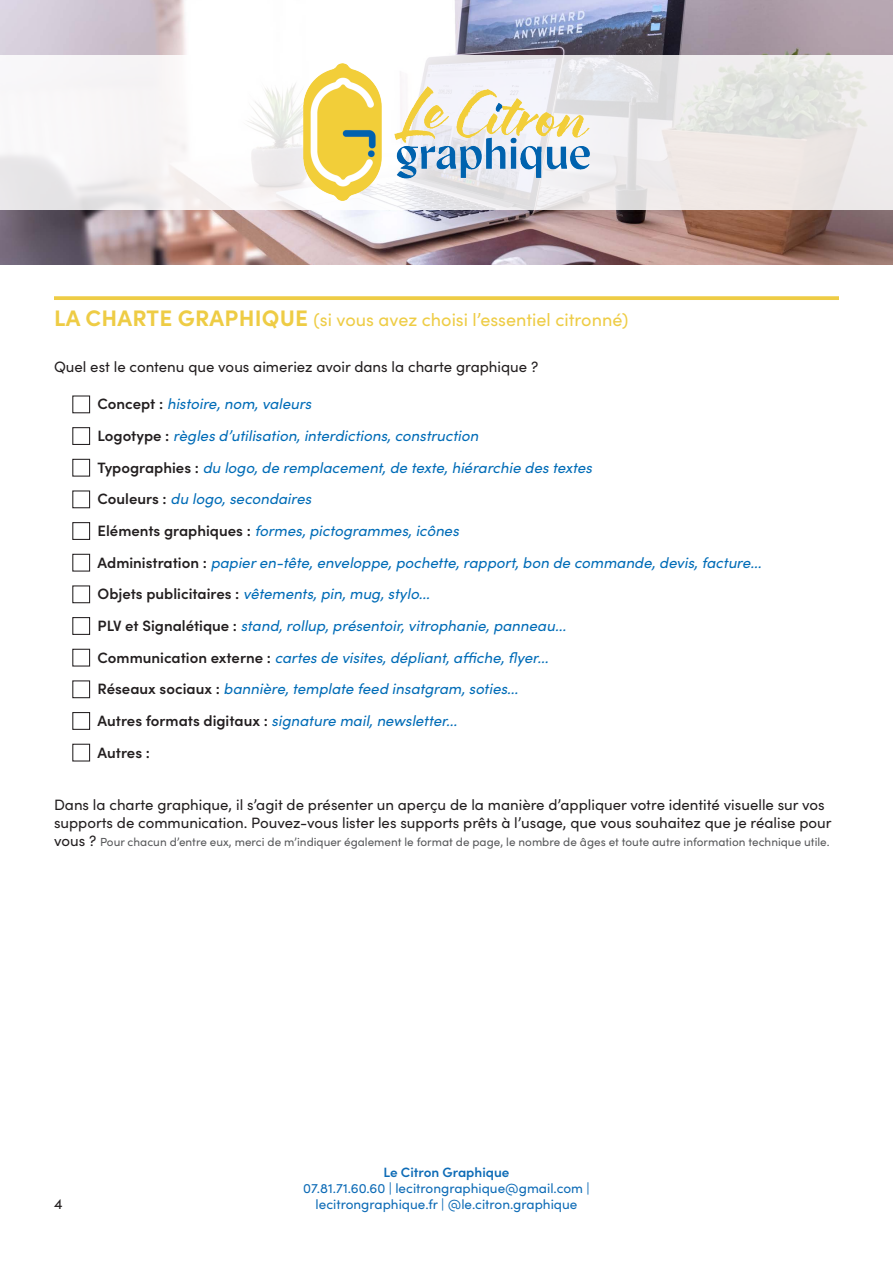
<style>
.page{position:relative;width:893px;height:1263px;background:#fff}
.page>*{position:absolute;margin:0;border:0;box-sizing:border-box;transform-origin:0 0}
.t1{font:18px "Sofia Pro";color:#eecc45}
.t2{font:italic 15px "Sofia Pro";color:#006cb7}
.t3{font:15px/18px "Sofia Pro";color:#231f20}
.t4{font:600 15px "Sofia Pro";color:#231f20}
.t5{font:13.5px/16.2px "Sofia Pro";color:#0d6bb6;text-align:center}
.t6{font:600 13.5px "Sofia Pro";color:#0d6bb6}
.t7{font:11.7px "Sofia Pro";color:#57585a}
.s1{font-weight:700;font-size:22.5px}
.s2{font-weight:600;font-style:normal;color:#231f20}
.s3{font-size:15px;color:#231f20}
</style>
<div class="page">
<img style="left:0;top:0;width:893px;height:264px">
<svg style="left:0;top:55px;width:893px;height:154px"></svg>
<img style="left:304px;top:64px;width:289px;height:136px">
<svg style="left:54px;top:296px;width:785px;height:4px;background:#efcf50"></svg>
<div style="left:72px;top:395px;width:18px;height:18px;border:1px solid #231f20"></div>
<div style="left:72px;top:427px;width:18px;height:18px;border:1px solid #231f20"></div>
<div style="left:72px;top:459px;width:18px;height:18px;border:1px solid #231f20"></div>
<div style="left:72px;top:490px;width:18px;height:18px;border:1px solid #231f20"></div>
<div style="left:72px;top:522px;width:18px;height:18px;border:1px solid #231f20"></div>
<div style="left:72px;top:554px;width:18px;height:18px;border:1px solid #231f20"></div>
<div style="left:72px;top:585px;width:18px;height:18px;border:1px solid #231f20"></div>
<div style="left:72px;top:617px;width:18px;height:18px;border:1px solid #231f20"></div>
<div style="left:72px;top:649px;width:18px;height:17px;border:1px solid #231f20"></div>
<div style="left:72px;top:680px;width:18px;height:18px;border:1px solid #231f20"></div>
<div style="left:72px;top:712px;width:18px;height:18px;border:1px solid #231f20"></div>
<div style="left:72px;top:744px;width:18px;height:17px;border:1px solid #231f20"></div>
<p class="t1" style="left:54px;top:307px;width:576px"><span class="s1">LA CHARTE GRAPHIQUE</span> (si vous avez choisi l’essentiel citronné)</p>
<p class="t3" style="left:54px;top:357px;width:486px">Quel est le contenu que vous aimeriez avoir dans la charte graphique ?</p>
<p class="t2" style="left:98px;top:393px;width:215px"><span class="s2">Concept :</span> histoire, nom, valeurs</p>
<p class="t2" style="left:98px;top:425px;width:382px"><span class="s2">Logotype :</span> règles d’utilisation, interdictions, construction</p>
<p class="t2" style="left:98px;top:456px;width:496px"><span class="s2">Typographies :</span> du logo, de remplacement, de texte, hiérarchie des textes</p>
<p class="t2" style="left:98px;top:488px;width:215px"><span class="s2">Couleurs :</span> du logo, secondaires</p>
<p class="t2" style="left:98px;top:520px;width:363px"><span class="s2">Eléments graphiques :</span> formes, pictogrammes, icônes</p>
<p class="t2" style="left:98px;top:551px;width:665px"><span class="s2">Administration :</span> papier en-tête, enveloppe, pochette, rapport, bon de commande, devis, facture...</p>
<p class="t2" style="left:98px;top:583px;width:334px"><span class="s2">Objets publicitaires :</span> vêtements, pin, mug, stylo...</p>
<p class="t2" style="left:98px;top:615px;width:470px"><span class="s2">PLV et Signalétique :</span> stand, rollup, présentoir, vitrophanie, panneau...</p>
<p class="t2" style="left:98px;top:646px;width:452px"><span class="s2">Communication externe :</span> cartes de visites, dépliant, affiche, flyer...</p>
<p class="t2" style="left:98px;top:678px;width:422px"><span class="s2">Réseaux sociaux :</span> bannière, template feed insatgram, soties...</p>
<p class="t2" style="left:98px;top:710px;width:361px"><span class="s2">Autres formats digitaux :</span> signature mail, newsletter...</p>
<p class="t4" style="left:98px;top:741px;width:54px">Autres :</p>
<p class="t3" style="left:54px;top:795px;width:779px">Dans la charte graphique, il s’agit de présenter un aperçu de la manière d’appliquer votre identité visuelle sur vos supports de communication. Pouvez-vous lister les supports prêts à l’usage, que vous souhaitez que je réalise pour</p>
<p class="t7" style="left:54px;top:833px;width:777px"><span class="s3">vous ?</span> Pour chacun d’entre eux, merci de m’indiquer également le format de page, le nombre de âges et toute autre information technique utile.</p>
<p class="t3" style="left:54px;top:1194px;width:10px">4</p>
<p class="t6" style="left:383px;top:1162px;width:128px">Le Citron Graphique</p>
<p class="t5" style="left:303px;top:1179px;width:288px">07.81.71.60.60 | lecitrongraphique@gmail.com | lecitrongraphique.fr | @le.citron.graphique</p>
</div>
